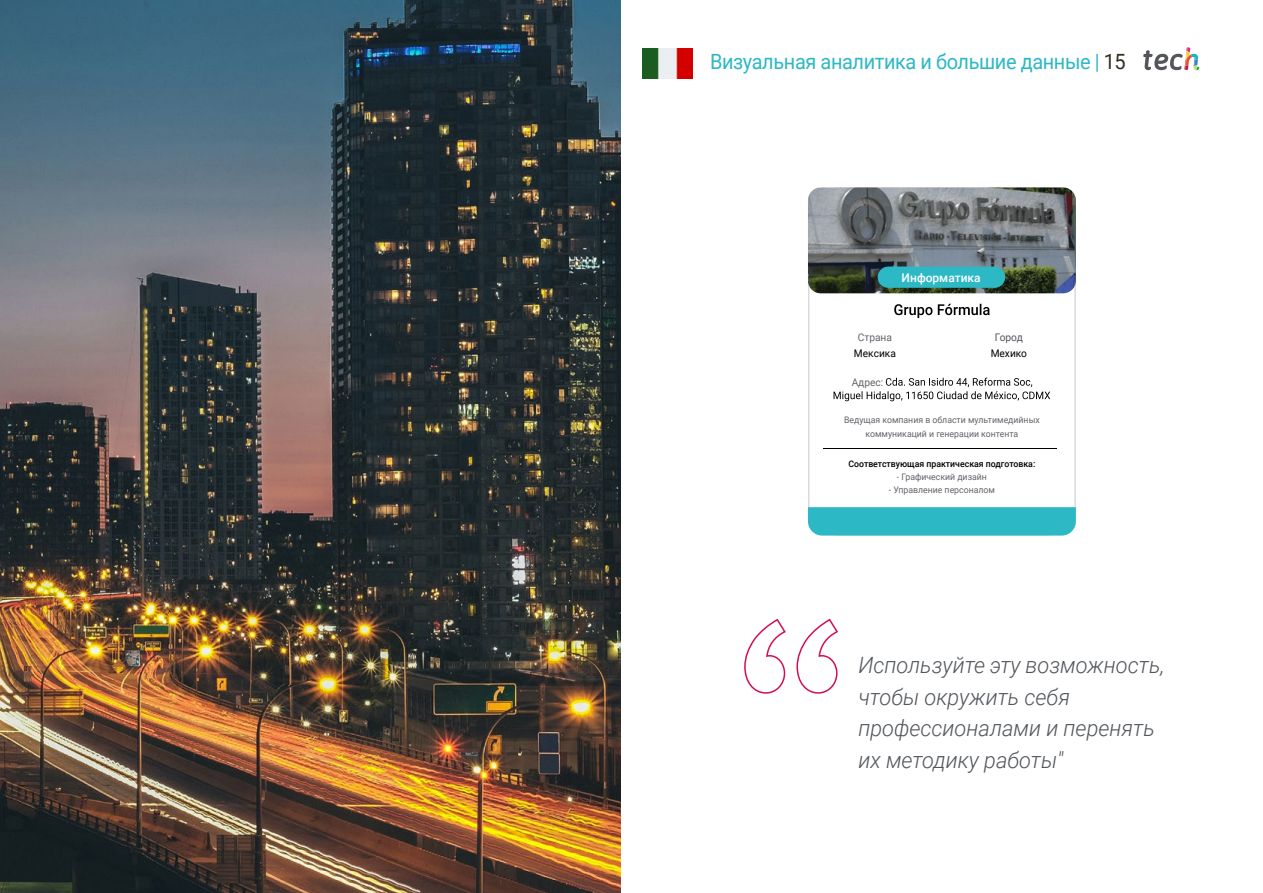
<style>
.page{position:relative;width:1263px;height:893px;background:#fff}
.page>*{position:absolute;margin:0;border:0;box-sizing:border-box;transform-origin:0 0}
.t1{font:italic 300 22.5px/31.5px "Roboto";color:#52555b}
.t2{font:21px "Roboto";letter-spacing:-.02em;color:#2db8c5;scale:.95 1}
.t3{font:500 12px "Roboto";color:#fff}
.t4{font:10.5px "Roboto";color:#000}
.t5{font:10.5px "Roboto";color:#61646a}
.t6{font:10.5px "Roboto";letter-spacing:-.015em;color:#52555b}
.t7{font:9px/13.5px "Roboto";color:#61646a;text-align:center}
.t8{font:500 9px "Roboto";color:#000}
.s1{color:#312e20}
</style>
<div class="page">
<img style="left:0;top:0;width:621px;height:893px">
<svg style="left:1143px;top:47px;width:56px;height:24px"></svg>
<img style="left:642px;top:48px;width:50px;height:31px">
<svg style="left:744px;top:618px;width:94px;height:76px"></svg>
<svg style="left:808px;top:293px;width:268px;height:214px"></svg>
<img style="left:808px;top:187px;width:268px;height:106px">
<div style="left:878px;top:267px;width:127px;height:21px;background:#2db8c5;border-radius:11px"></div>
<svg style="left:808px;top:507px;width:268px;height:29px;background:#33b9c6"></svg>
<hr style="left:823px;top:448px;width:234px;height:1px;background:#000">
<svg style="left:833px;top:378px;width:217px;height:23px"></svg>
<svg style="left:894px;top:304px;width:96px;height:14px"></svg>
<h2 class="t2" style="left:710px;top:47px;width:439px">Визуальная аналитика и большие данные | <span class="s1">15</span></h2>
<h3 class="t3" style="left:902px;top:269px;width:81px">Информатика</h3>
<p class="t5" style="left:858px;top:330px;width:36px">Страна</p>
<p class="t4" style="left:854px;top:346px;width:43px">Мексика</p>
<p class="t6" style="left:995px;top:330px;width:29px">Город</p>
<p class="t4" style="left:991px;top:346px;width:38px">Мехико</p>
<p class="t5" style="left:852px;top:374px;width:33px">Адрес:</p>
<p class="t7" style="left:844px;top:413px;width:197px">Ведущая компания в области мультимедийных коммуникаций и генерации контента</p>
<p class="t8" style="left:848px;top:457px;width:188px">Соответствующая практическая подготовка:</p>
<p class="t7" style="left:897px;top:470px;width:92px">- Графический дизайн</p>
<p class="t7" style="left:889px;top:483px;width:108px">- Управление персоналом</p>
<h1 class="t1" style="left:858px;top:649px;width:308px">Используйте эту возможность, чтобы окружить себя профессионалами и перенять их методику работы"</h1>
</div>
